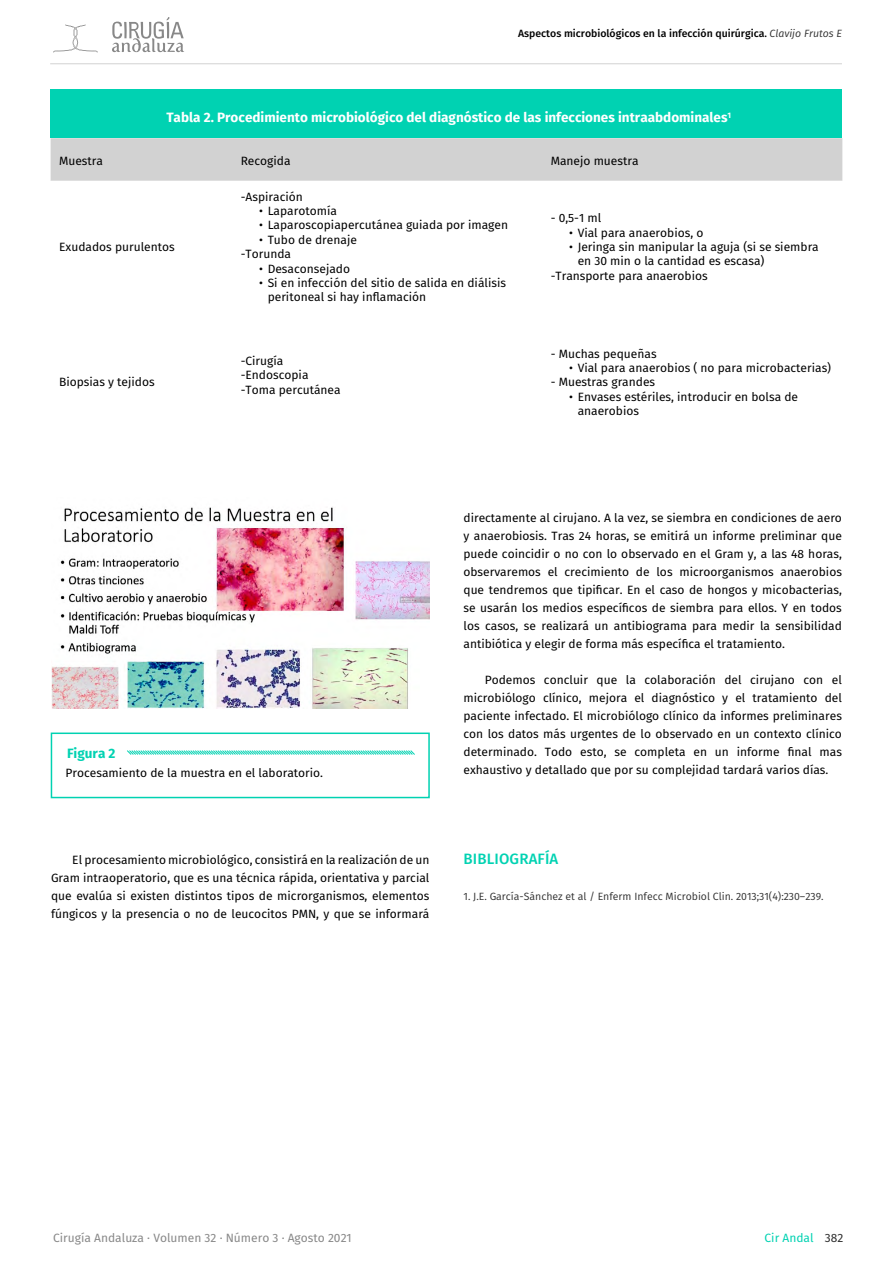
<style>
.page{position:relative;width:893px;height:1263px;background:#fff}
.page>*{position:absolute;margin:0;border:0;box-sizing:border-box;transform-origin:0 0}
.t1{font:500 15px "Fira Sans";letter-spacing:.01em;color:#00d2b2}
.t2{font:700 13.5px "Fira Sans";color:#fff}
.t3{font:700 13.5px "Fira Sans";color:#00d2b2}
.t4{font:12px/18px "Fira Sans";color:#000}
.t5{font:12px "Fira Sans";color:#888}
.t6{font:12px "Fira Sans";color:#00d2b2}
.t7{font:10.5px "Fira Sans";color:#2f2f2f}
.t8{font:500 10.5px "Fira Sans";color:#000}
.s1{font-weight:400;font-style:italic;color:#2f2f2f}
.s2{color:#2f2f2f}
</style>
<div class="page">
<svg style="left:53px;top:24px;width:45px;height:29px"></svg>
<svg style="left:112px;top:17px;width:72px;height:35px"></svg>
<hr style="left:50px;top:64px;width:792px;height:1px;background:#d2d2d2">
<div style="left:50px;top:89px;width:792px;height:49px;background:#00d2b2"></div>
<div style="left:51px;top:138px;width:791px;height:43px;background:#d2d2d2"></div>
<img style="left:51px;top:507px;width:378px;height:202px">
<div style="left:51px;top:732px;width:379px;height:66px;border:2px solid #00d2b2"></div>
<svg style="left:127px;top:750px;width:288px;height:5px"></svg>
<p class="t8" style="left:518px;top:25px;width:325px">Aspectos microbiológicos en la infección quirúrgica. <span class="s1">Clavijo Frutos E</span></p>
<p class="t2" style="left:166px;top:106px;width:566px">Tabla 2. Procedimiento microbiológico del diagnóstico de las infecciones intraabdominales<sup>1</sup></p>
<p class="t4" style="left:59px;top:152px;width:45px">Muestra</p>
<p class="t4" style="left:241px;top:152px;width:51px">Recogida</p>
<p class="t4" style="left:551px;top:152px;width:89px">Manejo muestra</p>
<p class="t4" style="left:59px;top:237px;width:117px">Exudados purulentos</p>
<p class="t4" style="left:59px;top:373px;width:97px">Biopsias y tejidos</p>
<p class="t4" style="left:241px;top:187px;width:64px">-Aspiración</p>
<p class="t4" style="left:259px;top:201px;width:79px">• Laparotomía</p>
<p class="t4" style="left:259px;top:216px;width:250px">• Laparoscopiapercutánea guiada por imagen</p>
<p class="t4" style="left:241px;top:232px;width:118px;line-height:14.4px;text-indent:18px">• Tubo de drenaje -Torunda</p>
<p class="t4" style="left:259px;top:259px;width:92px">• Desaconsejado</p>
<p class="t4" style="left:268px;top:275px;width:240px;line-height:14.4px;text-indent:-9px">• Si en infección del sitio de salida en diálisis peritoneal si hay inflamación</p>
<p class="t4" style="left:241px;top:353px;width:102px;line-height:14.4px">-Cirugía -Endoscopia -Toma percutánea</p>
<p class="t4" style="left:551px;top:209px;width:52px">- 0,5-1 ml</p>
<p class="t4" style="left:569px;top:223px;width:136px">• Vial para anaerobios, o</p>
<p class="t4" style="left:569px;top:237px;width:251px">• Jeringa sin manipular la aguja (si se siembra</p>
<p class="t4" style="left:578px;top:252px;width:188px">en 30 min o la cantidad es escasa)</p>
<p class="t4" style="left:551px;top:266px;width:159px">-Transporte para anaerobios</p>
<p class="t4" style="left:551px;top:344px;width:107px">- Muchas pequeñas</p>
<p class="t4" style="left:569px;top:358px;width:263px">• Vial para anaerobios ( no para microbacterias)</p>
<p class="t4" style="left:551px;top:373px;width:106px">- Muestras grandes</p>
<p class="t4" style="left:578px;top:389px;width:222px;line-height:14.4px;text-indent:-9px">• Envases estériles, introducir en bolsa de anaerobios</p>
<p class="t3" style="left:67px;top:741px;width:50px">Figura 2</p>
<p class="t4" style="left:66px;top:763px;width:259px">Procesamiento de la muestra en el laboratorio.</p>
<p class="t4" style="left:51px;top:850px;width:380px;text-align:justify;text-indent:21px">El procesamiento microbiológico, consistirá en la realización de un Gram intraoperatorio, que es una técnica rápida, orientativa y parcial que evalúa si existen distintos tipos de microrganismos, elementos fúngicos y la presencia o no de leucocitos PMN, y que se informará</p>
<p class="t4" style="left:463px;top:509px;width:380px;text-align:justify">directamente al cirujano. A la vez, se siembra en condiciones de aero y anaerobiosis. Tras 24 horas, se emitirá un informe preliminar que puede coincidir o no con lo observado en el Gram y, a las 48 horas, observaremos el crecimiento de los microorganismos anaerobios que tendremos que tipificar. En el caso de hongos y micobacterias, se usarán los medios específicos de siembra para ellos. Y en todos los casos, se realizará un antibiograma para medir la sensibilidad antibiótica y elegir de forma más específica el tratamiento.</p>
<p class="t4" style="left:463px;top:671px;width:380px;text-align:justify;text-indent:21px">Podemos concluir que la colaboración del cirujano con el microbiólogo clínico, mejora el diagnóstico y el tratamiento del paciente infectado. El microbiólogo clínico da informes preliminares con los datos más urgentes de lo observado en un contexto clínico determinado. Todo esto, se completa en un informe final mas exhaustivo y detallado que por su complejidad tardará varios días.</p>
<p class="t1" style="left:464px;top:847px;width:96px">BIBLIOGRAFÍA</p>
<p class="t7" style="left:463px;top:889px;width:362px">1. J.E. García-Sánchez et al / Enferm Infecc Microbiol Clin. 2013;31(4):230–239.</p>
<p class="t5" style="left:53px;top:1229px;width:300px">Cirugía Andaluza · Volumen 32 · Número 3 · Agosto 2021</p>
<p class="t6" style="left:765px;top:1229px;width:80px">Cir Andal <span class="s2">382</span></p>
</div>
